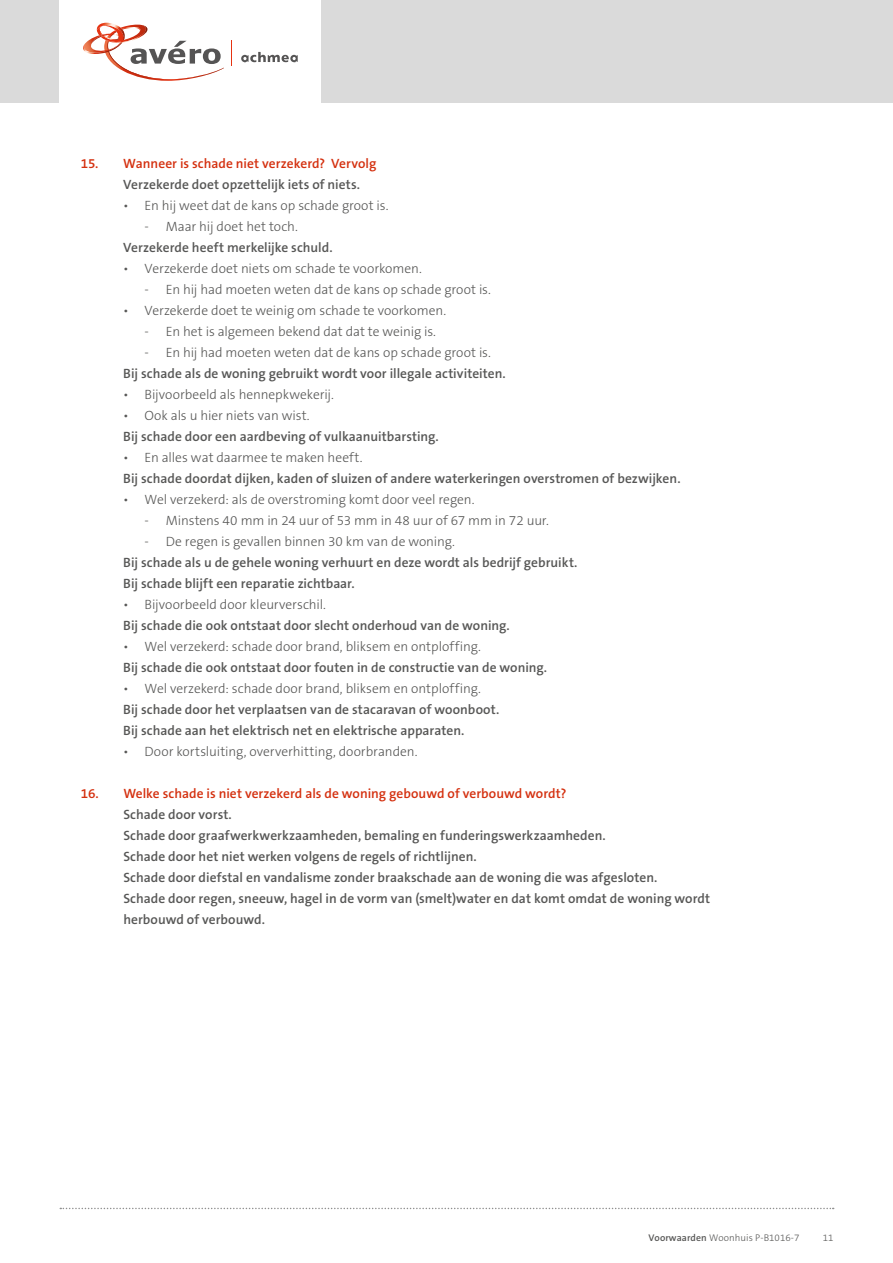
<style>
.page{position:relative;width:893px;height:1263px;background:#fff}
.page>*{position:absolute;margin:0;border:0;box-sizing:border-box;transform-origin:0 0}
.t1{font:600 13.5px/21px "The Sans B6";letter-spacing:.005em;color:#575756}
.t2{font:300 13.5px "The Sans B3";letter-spacing:-.005em;color:#575756}
.t3{font:600 13.5px "The Sans B6";color:#d4300f}
.t4{font:300 9.75px "The Sans B3";letter-spacing:.005em;color:#575756}
.s1{font-family:"The Sans B6";font-weight:600}
</style>
<div class="page">
<div style="left:0;top:0;width:893px;height:103px;background:#dadada"></div>
<div style="left:60px;top:0;width:261px;height:103px;background:#fff"></div>
<svg style="left:241px;top:52px;width:57px;height:10px"></svg>
<svg style="left:83px;top:22px;width:141px;height:59px"></svg>
<svg style="left:231px;top:41px;width:1px;height:25px"></svg>
<svg style="left:60px;top:1208px;width:774px;height:1px"></svg>
<p class="t3" style="left:81px;top:156px;width:297px">15. Wanneer is schade niet verzekerd? Vervolg</p>
<p class="t1" style="left:123px;top:175px;width:238px">Verzekerde doet opzettelijk iets of niets.</p>
<p class="t2" style="left:123px;top:199px;width:267px">• En hij weet dat de kans op schade groot is.</p>
<p class="t2" style="left:145px;top:220px;width:155px">- Maar hij doet het toch.</p>
<p class="t1" style="left:123px;top:238px;width:211px">Verzekerde heeft merkelijke schuld.</p>
<p class="t2" style="left:123px;top:262px;width:300px">• Verzekerde doet niets om schade te voorkomen.</p>
<p class="t2" style="left:145px;top:283px;width:348px">- En hij had moeten weten dat de kans op schade groot is.</p>
<p class="t2" style="left:123px;top:304px;width:324px">• Verzekerde doet te weinig om schade te voorkomen.</p>
<p class="t2" style="left:145px;top:325px;width:293px">- En het is algemeen bekend dat dat te weinig is.</p>
<p class="t2" style="left:145px;top:346px;width:348px">- En hij had moeten weten dat de kans op schade groot is.</p>
<p class="t1" style="left:123px;top:364px;width:384px">Bij schade als de woning gebruikt wordt voor illegale activiteiten.</p>
<p class="t2" style="left:123px;top:388px;width:212px">• Bijvoorbeeld als hennepkwekerij.</p>
<p class="t2" style="left:123px;top:409px;width:188px">• Ook als u hier niets van wist.</p>
<p class="t1" style="left:123px;top:427px;width:317px">Bij schade door een aardbeving of vulkaanuitbarsting.</p>
<p class="t2" style="left:123px;top:451px;width:241px">• En alles wat daarmee te maken heeft.</p>
<p class="t1" style="left:123px;top:469px;width:559px">Bij schade doordat dijken, kaden of sluizen of andere waterkeringen overstromen of bezwijken.</p>
<p class="t2" style="left:123px;top:493px;width:353px">• Wel verzekerd: als de overstroming komt door veel regen.</p>
<p class="t2" style="left:145px;top:514px;width:406px">- Minstens 40 mm in 24 uur of 53 mm in 48 uur of 67 mm in 72 uur.</p>
<p class="t2" style="left:145px;top:535px;width:312px">- De regen is gevallen binnen 30 km van de woning.</p>
<p class="t1" style="left:123px;top:553px;width:456px">Bij schade als u de gehele woning verhuurt en deze wordt als bedrijf gebruikt.<br>Bij schade blijft een reparatie zichtbaar.</p>
<p class="t2" style="left:123px;top:598px;width:204px">• Bijvoorbeeld door kleurverschil.</p>
<p class="t1" style="left:123px;top:616px;width:388px">Bij schade die ook ontstaat door slecht onderhoud van de woning.</p>
<p class="t2" style="left:123px;top:640px;width:359px">• Wel verzekerd: schade door brand, bliksem en ontploffing.</p>
<p class="t1" style="left:123px;top:658px;width:425px">Bij schade die ook ontstaat door fouten in de constructie van de woning.</p>
<p class="t2" style="left:123px;top:682px;width:359px">• Wel verzekerd: schade door brand, bliksem en ontploffing.</p>
<p class="t1" style="left:123px;top:700px;width:377px">Bij schade door het verplaatsen van de stacaravan of woonboot.<br>Bij schade aan het elektrisch net en elektrische apparaten.</p>
<p class="t2" style="left:123px;top:745px;width:296px">• Door kortsluiting, oververhitting, doorbranden.</p>
<p class="t3" style="left:81px;top:787px;width:487px">16. Welke schade is niet verzekerd als de woning gebouwd of verbouwd wordt?</p>
<p class="t1" style="left:123px;top:805px;width:588px">Schade door vorst.<br>Schade door graafwerkwerkzaamheden, bemaling en funderingswerkzaamheden.<br>Schade door het niet werken volgens de regels of richtlijnen.<br>Schade door diefstal en vandalisme zonder braakschade aan de woning die was afgesloten.<br>Schade door regen, sneeuw, hagel in de vorm van (smelt)water en dat komt omdat de woning wordt herbouwd of verbouwd.</p>
<p class="t4" style="left:648px;top:1233px;width:152px"><span class="s1">Voorwaarden</span> Woonhuis P-B1016-7</p>
<p class="t4" style="left:823px;top:1233px;width:12px">11</p>
</div>
